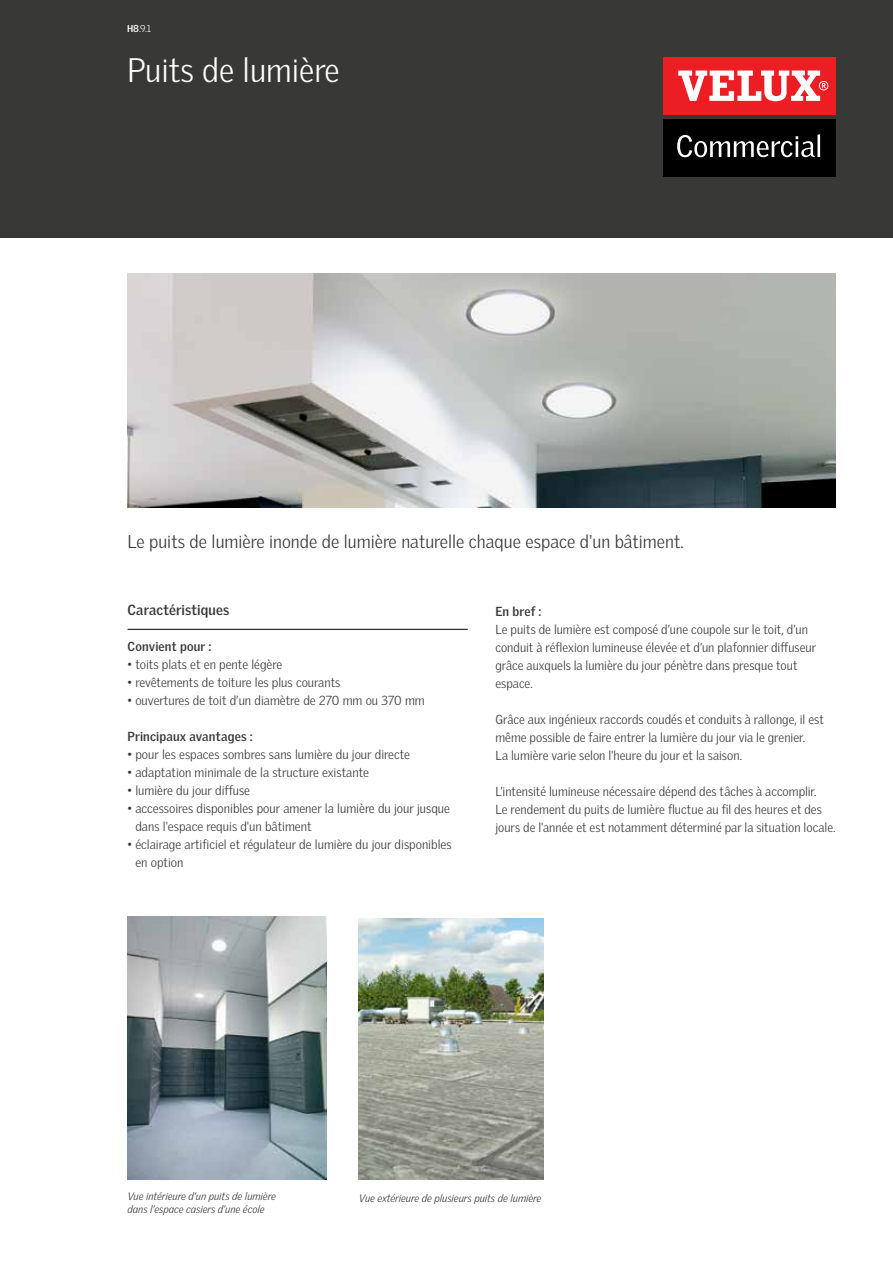
<style>
.page{position:relative;width:893px;height:1263px;background:#fff}
.page>*{position:absolute;margin:0;border:0;box-sizing:border-box;transform-origin:0 0}
.t1{font:300 33px "Velux Gothic";color:#fff}
.t2{font:300 18px "Velux Gothic";color:#383837}
.t3{font:700 14.25px "Velux Gothic";letter-spacing:.01em;color:#383837}
.t4{font:300 12.75px/18px "Velux Gothic";color:#383837}
.t5{font:700 12.75px "Velux Gothic";letter-spacing:.01em;color:#383837}
.t6{font:italic 300 10.5px/13.5px "Velux Gothic";color:#383837}
.t7{font:300 9.75px "Velux Gothic";color:#fff}
.s1{font-weight:700}
</style>
<div class="page">
<img style="left:127px;top:274px;width:708px;height:233px">
<hr style="left:128px;top:629px;width:340px;height:1px;background:#000">
<img style="left:128px;top:917px;width:198px;height:262px">
<img style="left:358px;top:919px;width:185px;height:260px">
<div style="left:0;top:0;width:893px;height:237px;background:#383837"></div>
<div style="left:663px;top:57px;width:173px;height:58px;background:#ed1d24"></div>
<svg style="left:678px;top:71px;width:150px;height:30px"></svg>
<div style="left:663px;top:119px;width:173px;height:58px;background:#000"></div>
<svg style="left:677px;top:134px;width:143px;height:23px"></svg>
<p class="t7" style="left:127px;top:23px;width:26px"><span class="s1">H8</span>.9.1</p>
<h1 class="t1" style="left:127px;top:51px;width:214px">Puits de lumière</h1>
<h2 class="t2" style="left:128px;top:531px;width:558px">Le puits de lumière inonde de lumière naturelle chaque espace d'un bâtiment.</h2>
<p class="t3" style="left:128px;top:601px;width:103px">Caractéristiques</p>
<p class="t5" style="left:128px;top:638px;width:86px">Convient pour :</p>
<p class="t4" style="left:128px;top:655px;width:156px">• toits plats et en pente légère</p>
<p class="t4" style="left:128px;top:673px;width:214px">• revêtements de toiture les plus courants</p>
<p class="t4" style="left:128px;top:691px;width:299px">• ouvertures de toit d’un diamètre de 270 mm ou 370 mm</p>
<p class="t5" style="left:128px;top:728px;width:127px">Principaux avantages :</p>
<p class="t4" style="left:128px;top:745px;width:284px">• pour les espaces sombres sans lumière du jour directe</p>
<p class="t4" style="left:128px;top:763px;width:243px">• adaptation minimale de la structure existante</p>
<p class="t4" style="left:128px;top:781px;width:124px">• lumière du jour diffuse</p>
<p class="t4" style="left:135px;top:799px;width:316px;text-indent:-8px">• accessoires disponibles pour amener la lumière du jour jusque dans l'espace requis d'un bâtiment</p>
<p class="t4" style="left:135px;top:835px;width:318px;text-indent:-8px">• éclairage artificiel et régulateur de lumière du jour disponibles en option</p>
<p class="t5" style="left:495px;top:603px;width:48px">En bref :</p>
<p class="t4" style="left:495px;top:620px;width:322px">Le puits de lumière est composé d’une coupole sur le toit, d’un conduit à réflexion lumineuse élevée et d’un plafonnier diffuseur grâce auxquels la lumière du jour pénètre dans presque tout espace.</p>
<p class="t4" style="left:495px;top:710px;width:330px">Grâce aux ingénieux raccords coudés et conduits à rallonge, il est même possible de faire entrer la lumière du jour via le grenier.<br>La lumière varie selon l'heure du jour et la saison.</p>
<p class="t4" style="left:495px;top:782px;width:342px">L’intensité lumineuse nécessaire dépend des tâches à accomplir.<br>Le rendement du puits de lumière fluctue au fil des heures et des jours de l'année et est notamment déterminé par la situation locale.</p>
<p class="t6" style="left:128px;top:1189px;width:150px">Vue intérieure d’un puits de lumière dans l’espace casiers d’une école</p>
<p class="t6" style="left:359px;top:1191px;width:184px">Vue extérieure de plusieurs puits de lumière</p>
</div>
